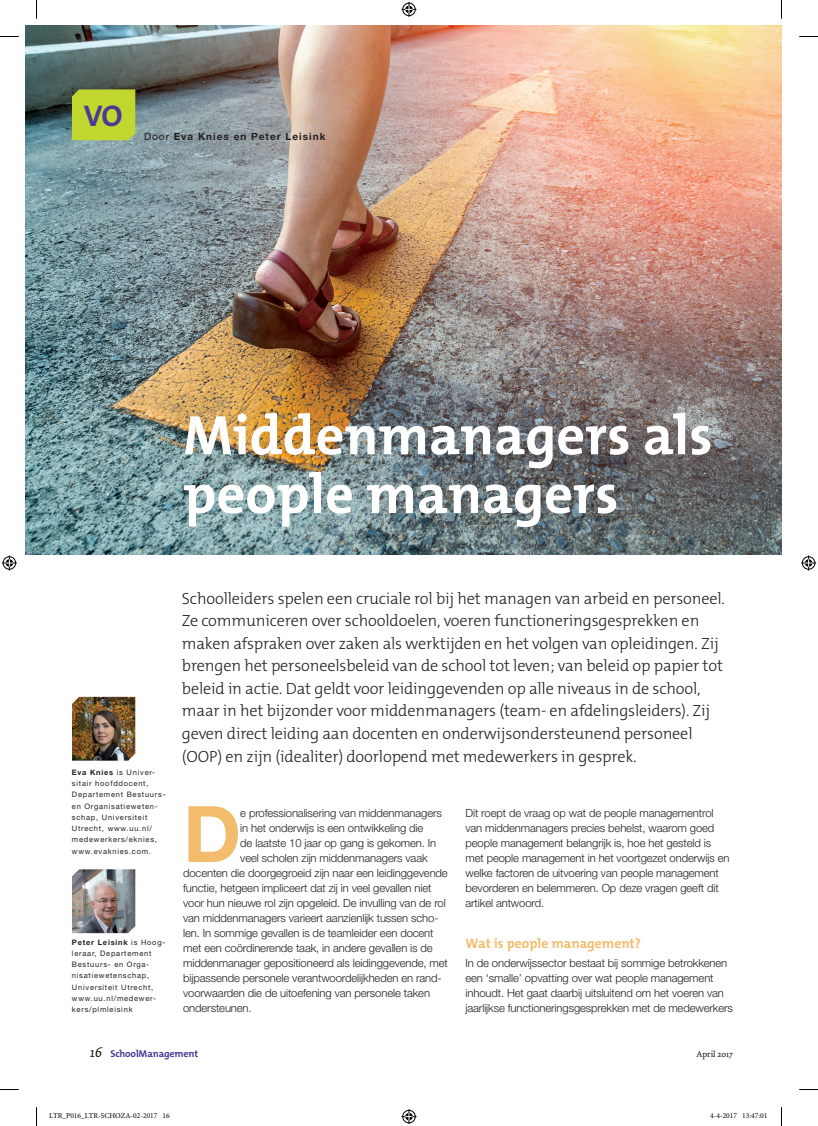
<style>
.page{position:relative;width:818px;height:1126px;background:#fff}
.page>*{position:absolute;margin:0;border:0;box-sizing:border-box;transform-origin:0 0}
.t1{font:700 78px "Helvetica Neue LT Std";color:#f3bc6d}
.t2{font:700 56.25px/58.8px "The Mix B W7";color:#fff}
.t3{font:700 30px "The Mix B W7";color:#493a95}
.t4{font:300 16.25px/22.5px "The Mix B W3";letter-spacing:-.01em;color:#231f20}
.t5{font:700 13.75px "The Mix B W7";color:#f3bc6d}
.t6{font:300 11.25px/15px "Helvetica Neue LT Std";letter-spacing:-.01em;color:#231f20}
.t7{font:700 10px "Helvetica Neue LT Std";letter-spacing:.1em;color:#231f20}
.t8{font:700 10px "The Mix B W7";letter-spacing:-.01em;color:#493a95}
.t9{font:8.75px "Dolly";color:#231f20}
.t10{font:7.5px/11.2px "Helvetica Neue LT Std";letter-spacing:.1em;color:#231f20}
.t11{font:7.5px "Minion Pro";color:#000}
.s1{font-weight:400}
.s2{font-weight:700}
.s3{font-family:"Dolly";font-weight:400;font-style:italic;font-size:15px;color:#231f20}
</style>
<div class="page">
<img style="left:72px;top:696px;width:63px;height:64px">
<img style="left:72px;top:869px;width:63px;height:64px">
<img style="left:26px;top:26px;width:755px;height:528px">
<div style="left:72px;top:89px;width:63px;height:51px;background:#c1d72f"></div>
<svg style="left:0;top:36px;width:19px;height:1px"></svg>
<svg style="left:799px;top:36px;width:18px;height:1px"></svg>
<svg style="left:0;top:1089px;width:19px;height:1px"></svg>
<svg style="left:799px;top:1089px;width:18px;height:1px"></svg>
<svg style="left:36px;top:0;width:1px;height:19px"></svg>
<svg style="left:36px;top:1107px;width:1px;height:18px"></svg>
<svg style="left:401px;top:2px;width:15px;height:15px"></svg>
<svg style="left:401px;top:1109px;width:15px;height:14px"></svg>
<svg style="left:2px;top:555px;width:15px;height:15px"></svg>
<svg style="left:801px;top:555px;width:14px;height:15px"></svg>
<h3 class="t3" style="left:84px;top:96px;width:40px">VO</h3>
<p class="t7" style="left:144px;top:130px;width:183px"><span class="s1">Door</span> Eva Knies en Peter Leisink</p>
<h2 class="t2" style="left:183px;top:406px;width:530px">Middenmanagers als people managers</h2>
<p class="t4" style="left:182px;top:587px;width:544px">Schoolleiders spelen een cruciale rol bij het managen van arbeid en personeel.<br>Ze communiceren over schooldoelen, voeren functioneringsgesprekken en maken afspraken over zaken als werktijden en het volgen van opleidingen. Zij brengen het personeelsbeleid van de school tot leven; van beleid op papier tot beleid in actie. Dat geldt voor leidinggevenden op alle niveaus in de school, maar in het bijzonder voor middenmanagers (team- en afdelingsleiders). Zij geven direct leiding aan docenten en onderwijsondersteunend personeel (OOP) en zijn (idealiter) doorlopend met medewerkers in gesprek.</p>
<p class="t10" style="left:72px;top:766px;width:95px"><span class="s2">Eva Knies</span> is Univer&shy;sitair hoofddocent,<br>Departement Bestuurs&shy;en Organisatieweten&shy;schap, Universiteit<br>Utrecht, www.uu.nl/ medewerkers/eknies, www.evaknies.com.</p>
<p class="t10" style="left:72px;top:936px;width:95px"><span class="s2">Peter Leisink</span> is Hoog&shy;leraar, Departement<br>Bestuurs- en Orga&shy;nisatiewetenschap,<br>Universiteit Utrecht, www.uu.nl/medewer&shy;kers/plmleisink</p>
<h1 class="t1" style="left:183px;top:785px;width:59px">D</h1>
<p class="t6" style="left:240px;top:805px;width:203px">e professionalisering van middenmanagers</p>
<p class="t6" style="left:240px;top:820px;width:184px">in het onderwijs is een ontwikkeling die</p>
<p class="t6" style="left:240px;top:835px;width:197px">de laatste 10 jaar op gang is gekomen. In</p>
<p class="t6" style="left:240px;top:850px;width:189px">veel scholen zijn middenmanagers vaak</p>
<p class="t6" style="left:183px;top:865px;width:266px">docenten die doorgegroeid zijn naar een leidinggevende</p>
<p class="t6" style="left:183px;top:880px;width:250px">functie, hetgeen impliceert dat zij in veel gevallen niet</p>
<p class="t6" style="left:183px;top:895px;width:264px">voor hun nieuwe rol zijn opgeleid. De invulling van de rol</p>
<p class="t6" style="left:183px;top:910px;width:257px">van middenmanagers varieert aanzienlijk tussen scho-</p>
<p class="t6" style="left:183px;top:925px;width:252px">len. In sommige gevallen is de teamleider een docent</p>
<p class="t6" style="left:183px;top:940px;width:251px">met een coördinerende taak, in andere gevallen is de</p>
<p class="t6" style="left:183px;top:955px;width:266px">middenmanager gepositioneerd als leidinggevende, met</p>
<p class="t6" style="left:183px;top:970px;width:260px">bijpassende personele verantwoordelijkheden en rand-</p>
<p class="t6" style="left:183px;top:985px;width:248px">voorwaarden die de uitoefening van personele taken</p>
<p class="t6" style="left:183px;top:1000px;width:70px">ondersteunen.</p>
<p class="t6" style="left:465px;top:805px;width:265px">Dit roept de vraag op wat de people managementrol van middenmanagers precies behelst, waarom goed people management belangrijk is, hoe het gesteld is met people management in het voortgezet onderwijs en welke factoren de uitvoering van people management bevorderen en belemmeren. Op deze vragen geeft dit artikel antwoord.</p>
<p class="t5" style="left:465px;top:934px;width:177px">Wat is people management?</p>
<p class="t6" style="left:465px;top:955px;width:269px">In de onderwijssector bestaat bij sommige betrokkenen een ‘smalle’ opvatting over wat people management inhoudt. Het gaat daarbij uitsluitend om het voeren van jaarlijkse functioneringsgesprekken met de medewerkers</p>
<p class="t8" style="left:90px;top:1047px;width:110px"><span class="s3">16</span> SchoolManagement</p>
<p class="t9" style="left:696px;top:1048px;width:38px">April 2017</p>
<p class="t11" style="left:49px;top:1110px;width:122px">LTR_P016_LTR-SCHOZA-02-2017 16</p>
<p class="t11" style="left:709px;top:1110px;width:59px">4-4-2017 13:47:01</p>
</div>
